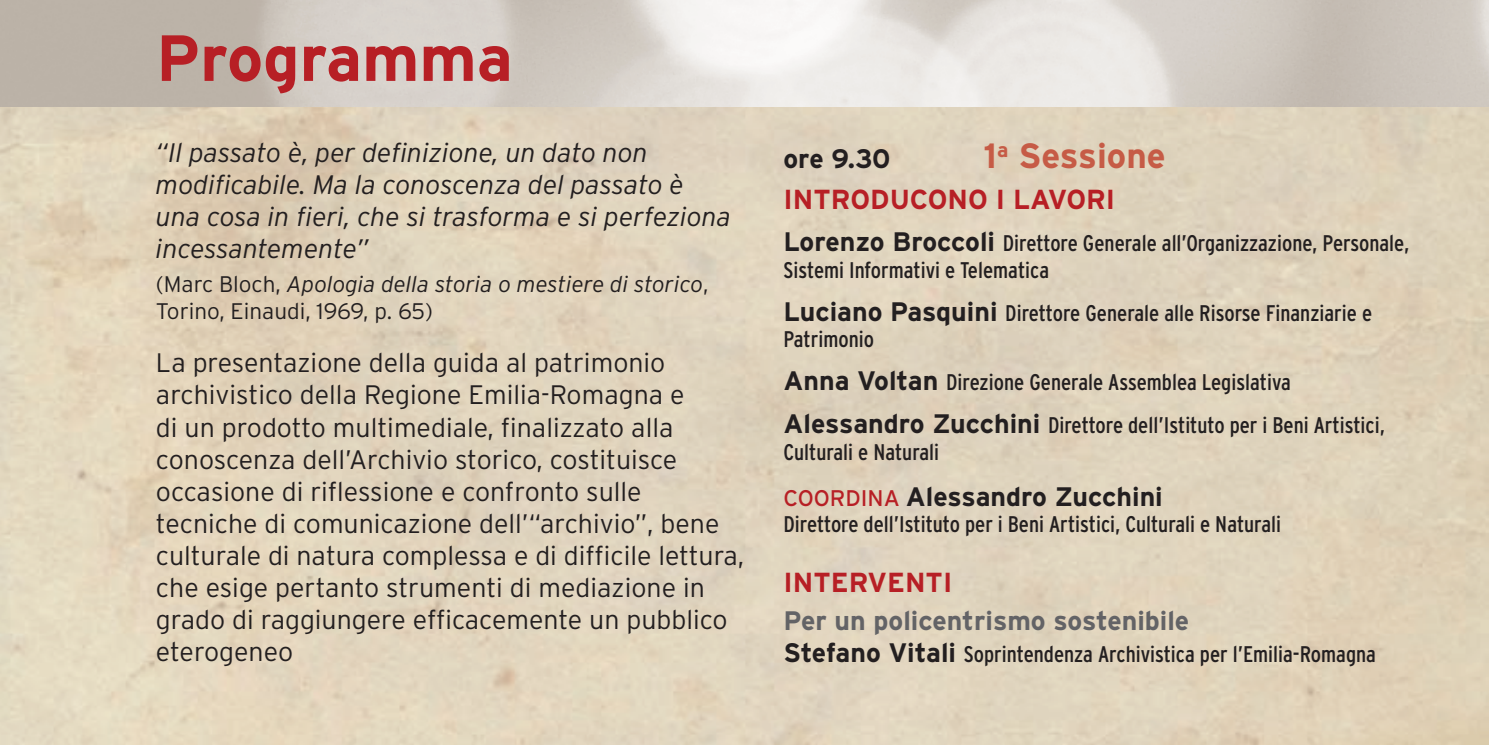
<style>
.page{position:relative;width:1489px;height:745px;background:#fff}
.page>*{position:absolute;margin:0;border:0;box-sizing:border-box;transform-origin:0 0}
.t1{font:700 65px "Interstate";color:#b71f25}
.t2{font:700 35px "Interstate";letter-spacing:-.01em;color:#c65b46}
.t3{font:700 27.5px "Interstate";color:#b71f25}
.t4{font:300 26.75px/32px "Interstate";color:#231f20}
.t5{font:italic 300 26.75px/32px "Interstate";color:#231f20}
.t6{font:700 26.75px "Interstate";letter-spacing:-.01em;color:#231f20}
.t7{font:700 26.75px "Interstate";color:#636366}
.t8{font:condensed 22.5px/26.8px "Interstate";color:#231f20}
.t9{font:300 22.5px/27px "Interstate";color:#231f20}
.s1{font-style:italic}
.s2{font-weight:700;font-stretch:normal;font-size:26.75px}
.s3{font-weight:400;font-size:22.5px;color:#b71f25}
</style>
<div class="page">
<h1 class="t1" style="left:156px;top:22px;width:358px">Programma</h1>
<p class="t5" style="left:156px;top:136px;width:576px">“Il passato è, per definizione, un dato non modificabile. Ma la conoscenza del passato è una cosa in fieri, che si trasforma e si perfeziona incessantemente”</p>
<p class="t9" style="left:156px;top:270px;width:554px">(Marc Bloch, <span class="s1">Apologia della storia o mestiere di storico</span>,<br>Torino, Einaudi, 1969, p. 65)</p>
<p class="t4" style="left:156px;top:346px;width:590px">La presentazione della guida al patrimonio archivistico della Regione Emilia-Romagna e<br>di un prodotto multimediale, finalizzato alla conoscenza dell’Archivio storico, costituisce occasione di riflessione e confronto sulle tecniche di comunicazione dell’“archivio”, bene culturale di natura complessa e di difficile lettura, che esige pertanto strumenti di mediazione in grado di raggiungere efficacemente un pubblico eterogeneo</p>
<p class="t6" style="left:783px;top:144px;width:109px">ore 9.30</p>
<h2 class="t2" style="left:983px;top:136px;width:183px">1<sup>a</sup> Sessione</h2>
<p class="t3" style="left:783px;top:183px;width:316px">Introducono i lavori</p>
<p class="t8" style="left:783px;top:230px;width:627px"><span class="s2">Lorenzo Broccoli</span> Direttore Generale all’Organizzazione, Personale,<br>Sistemi Informativi e Telematica</p>
<p class="t8" style="left:783px;top:299px;width:590px"><span class="s2">Luciano Pasquini</span> Direttore Generale alle Risorse Finanziarie e<br>Patrimonio</p>
<p class="t8" style="left:783px;top:360px;width:603px;line-height:42.8px"><span class="s2">Anna Voltan</span> Direzione Generale Assemblea Legislativa<br><span class="s2">Alessandro Zucchini</span> Direttore dell’Istituto per i Beni Artistici,</p>
<p class="t8" style="left:783px;top:438px;width:157px">Culturali e Naturali</p>
<p class="t6" style="left:783px;top:481px;width:381px"><span class="s3">COORDINA</span> Alessandro Zucchini</p>
<p class="t8" style="left:783px;top:510px;width:499px">Direttore dell’Istituto per i Beni Artistici, Culturali e Naturali</p>
<p class="t3" style="left:783px;top:567px;width:165px">Interventi</p>
<p class="t7" style="left:783px;top:604px;width:407px">Per un policentrismo sostenibile</p>
<p class="t8" style="left:783px;top:639px;width:594px"><span class="s2">Stefano Vitali</span> Soprintendenza Archivistica per l’Emilia-Romagna</p>
</div>
